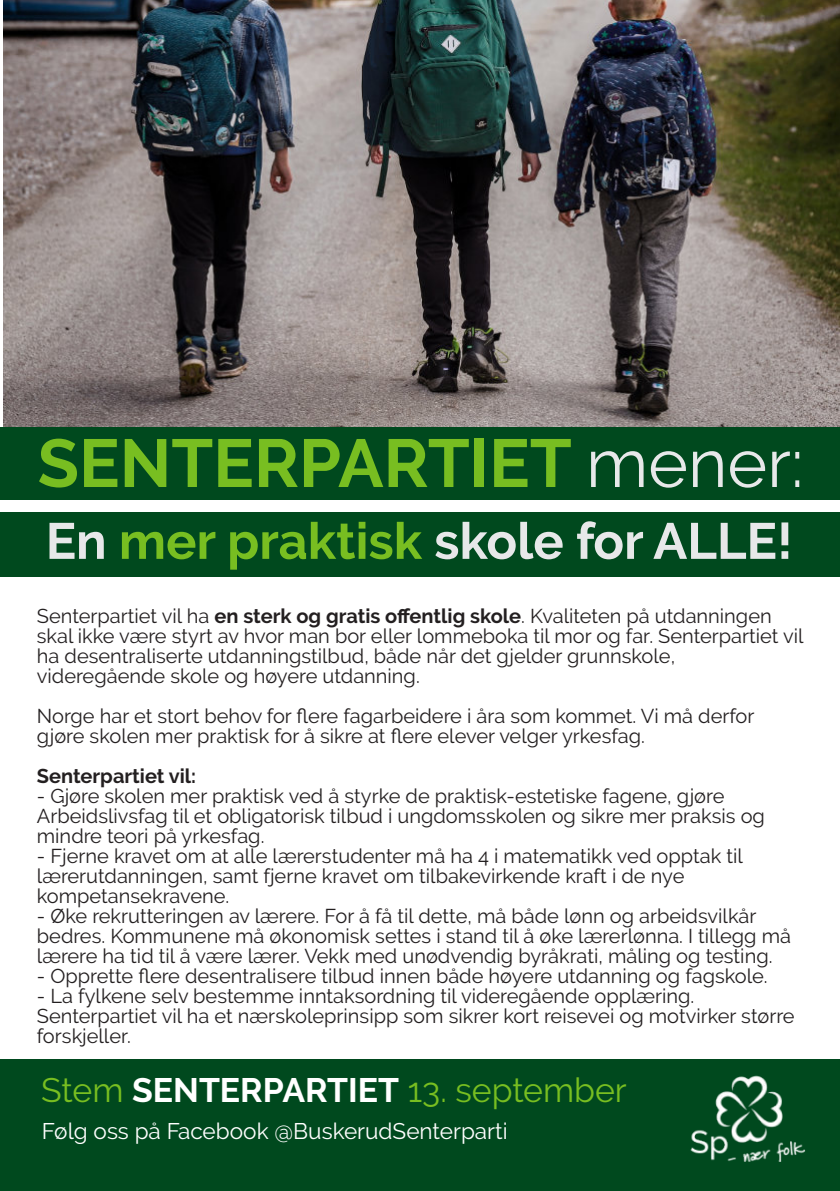
<style>
.page{position:relative;width:840px;height:1191px;background:#fff}
.page>*{position:absolute;margin:0;border:0;box-sizing:border-box;transform-origin:0 0}
.t1{font:700 67.6px "Raleway";color:#78be21}
.t2{font:700 50.8px "Raleway";color:#e7e8e9}
.t3{font:33.8px "Raleway";color:#78be21}
.t4{font:22.6px "Raleway";color:#fff}
.t5{font:20px/20px "Raleway";color:#231f20}
.t6{font:700 20px "Raleway";color:#231f20}
.s1{font-weight:400;color:#e7e8e9}
.s2{color:#78be21}
.s3{font-weight:700}
.s4{font-weight:700;color:#fff}
</style>
<div class="page">
<img style="left:3px;top:0;width:837px;height:427px">
<div style="left:0;top:427px;width:840px;height:72px;background:#00491e"></div>
<div style="left:0;top:512px;width:840px;height:65px;background:#00491e"></div>
<div style="left:0;top:1059px;width:840px;height:132px;background:#00491e"></div>
<img style="left:690px;top:1075px;width:116px;height:87px">
<h1 class="t1" style="left:38px;top:423px;width:767px">SENTERPARTIET <span class="s1">mener:</span></h1>
<h2 class="t2" style="left:46px;top:511px;width:748px">En <span class="s2">mer praktisk</span> skole for ALLE!</h2>
<p class="t5" style="left:37px;top:606px;width:768px">Senterpartiet vil ha <span class="s3">en sterk og gratis offentlig skole</span>. Kvaliteten på utdanningen skal ikke være styrt av hvor man bor eller lommeboka til mor og far. Senterpartiet vil ha desentraliserte utdanningstilbud, både når det gjelder grunnskole, videregående skole og høyere utdanning.</p>
<p class="t5" style="left:37px;top:706px;width:719px">Norge har et stort behov for flere fagarbeidere i åra som kommet. Vi må derfor gjøre skolen mer praktisk for å sikre at flere elever velger yrkesfag.</p>
<p class="t6" style="left:37px;top:764px;width:161px">Senterpartiet vil:</p>
<p class="t5" style="left:37px;top:786px;width:729px">- Gjøre skolen mer praktisk ved å styrke de praktisk-estetiske fagene, gjøre<br>Arbeidslivsfag til et obligatorisk tilbud i ungdomsskolen og sikre mer praksis og mindre teori på yrkesfag.</p>
<p class="t5" style="left:37px;top:846px;width:707px">- Fjerne kravet om at alle lærerstudenter må ha 4 i matematikk ved opptak til lærerutdanningen, samt fjerne kravet om tilbakevirkende kraft i de nye kompetansekravene.</p>
<p class="t5" style="left:37px;top:906px;width:755px">- Øke rekrutteringen av lærere. For å få til dette, må både lønn og arbeidsvilkår bedres. Kommunene må økonomisk settes i stand til å øke lærerlønna. I tillegg må lærere ha tid til å være lærer. Vekk med unødvendig byråkrati, måling og testing.</p>
<p class="t5" style="left:37px;top:966px;width:732px">- Opprette flere desentralisere tilbud innen både høyere utdanning og fagskole.</p>
<p class="t5" style="left:37px;top:986px;width:759px">- La fylkene selv bestemme inntaksordning til videregående opplæring.<br>Senterpartiet vil ha et nærskoleprinsipp som sikrer kort reisevei og motvirker større forskjeller.</p>
<h3 class="t3" style="left:41px;top:1070px;width:587px">Stem <span class="s4">SENTERPARTIET</span> 13. september</h3>
<p class="t4" style="left:42px;top:1118px;width:467px">Følg oss på Facebook @BuskerudSenterparti</p>
</div>
